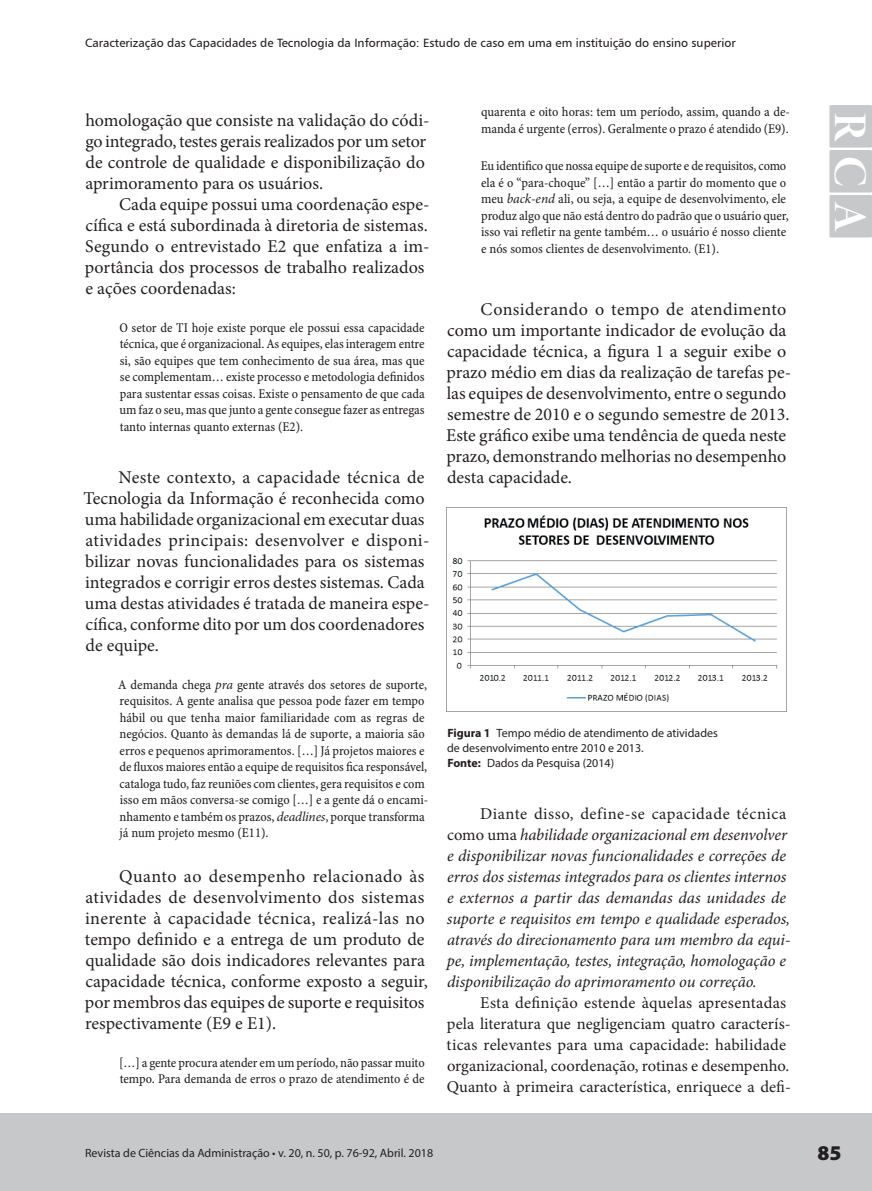
<style>
.page{position:relative;width:872px;height:1191px;background:#fff}
.page>*{position:absolute;margin:0;border:0;box-sizing:border-box;transform-origin:0 0}
.t1{font:46.8px "Minion Pro Bold Disp";color:#fff}
.t2{font:900 21px "Myriad Pro";color:#231f20}
.t3{font:18px/21px "Minion Pro";color:#231f20}
.t4{font:italic 16.5px/21px "Minion Pro";letter-spacing:-.005em;color:#231f20}
.t5{font:16.5px/21px "Minion Pro";letter-spacing:.005em;color:#231f20}
.t6{font:13.5px/16.5px "Minion Pro Cn Capt";letter-spacing:-.005em;color:#231f20}
.t7{font:12px/15px "Myriad Pro";color:#231f20}
.t8{font:12px "Humanist 777 BT Roman B";color:#231f20}
.s1{font-family:"Minion Pro";font-style:italic}
.s2{font-weight:700}
.s3{font-style:normal}
</style>
<div class="page">
<div style="left:0;top:1113px;width:872px;height:78px;background:#c7c8ca"></div>
<div style="left:829px;top:105px;width:43px;height:43px;background:#c7c8ca"></div>
<div style="left:829px;top:150px;width:43px;height:42px;background:#c7c8ca"></div>
<div style="left:829px;top:195px;width:43px;height:42px;background:#c7c8ca"></div>
<img style="left:446px;top:507px;width:341px;height:204px">
<p class="t8" style="left:85px;top:35px;width:652px">Caracterização das Capacidades de Tecnologia da Informação: Estudo de caso em uma em instituição do ensino superior</p>
<h3 class="t3" style="left:85px;top:110px;width:346px">homologação que consiste na validação do códi&shy;go integrado, testes gerais realizados por um setor de controle de qualidade e disponibilização do aprimoramento para os usuários.</h3>
<h3 class="t3" style="left:85px;top:194px;width:346px;text-indent:34px">Cada equipe possui uma coordenação espe&shy;cífica e está subordinada à diretoria de sistemas.<br>Segundo o entrevistado E2 que enfatiza a im&shy;portância dos processos de trabalho realizados e ações coordenadas:</h3>
<p class="t6" style="left:119px;top:320px;width:307px;text-align:justify">O setor de TI hoje existe porque ele possui essa capacidade técnica, que é organizacional. As equipes, elas interagem entre si, são equipes que tem conhecimento de sua área, mas que se complementam… existe processo e metodologia definidos para sustentar essas coisas. Existe o pensamento de que cada um faz o seu, mas que junto a gente consegue fazer as entregas tanto internas quanto externas (E2).</p>
<p class="t3" style="left:83px;top:467px;width:348px;text-indent:35px">Neste contexto, a capacidade técnica de Tecnologia da Informação é reconhecida como uma habilidade organizacional em executar duas atividades principais: desenvolver e disponi&shy;bilizar novas funcionalidades para os sistemas integrados e corrigir erros destes sistemas. Cada uma destas atividades é tratada de maneira espe&shy;cífica, conforme dito por um dos coordenadores de equipe.</p>
<p class="t6" style="left:118px;top:677px;width:311px">A demanda chega <span class="s1">pra</span> gente através dos setores de suporte, requisitos. A gente analisa que pessoa pode fazer em tempo hábil ou que tenha maior familiaridade com as regras de negócios. Quanto às demandas lá de suporte, a maioria são erros e pequenos aprimoramentos. […] Já projetos maiores e de fluxos maiores então a equipe de requisitos fica responsável, cataloga tudo, faz reuniões com clientes, gera requisitos e com isso em mãos conversa-se comigo […] e a gente dá o encami&shy;nhamento e também os prazos, <span class="s1">deadlines</span>, porque transforma já num projeto mesmo (E11).</p>
<p class="t3" style="left:85px;top:866px;width:344px;text-indent:34px">Quanto ao desempenho relacionado às atividades de desenvolvimento dos sistemas inerente à capacidade técnica, realizá-las no tempo definido e a entrega de um produto de qualidade são dois indicadores relevantes para capacidade técnica, conforme exposto a seguir, por membros das equipes de suporte e requisitos respectivamente (E9 e E1).</p>
<p class="t6" style="left:119px;top:1055px;width:307px">[…] a gente procura atender em um período, não passar muito tempo. Para demanda de erros o prazo de atendimento é de</p>
<p class="t6" style="left:481px;top:104px;width:310px">quarenta e oito horas: tem um período, assim, quando a de&shy;manda é urgente (erros). Geralmente o prazo é atendido (E9).</p>
<p class="t6" style="left:481px;top:158px;width:309px">Eu identifico que nossa equipe de suporte e de requisitos, como ela é o “para-choque” […] então a partir do momento que o meu <span class="s1">back-end</span> ali, ou seja, a equipe de desenvolvimento, ele produz algo que não está dentro do padrão que o usuário quer, isso vai refletir na gente também… o usuário é nosso cliente e nós somos clientes de desenvolvimento. (E1).</p>
<p class="t3" style="left:446px;top:299px;width:347px;text-indent:35px">Considerando o tempo de atendimento como um importante indicador de evolução da capacidade técnica, a figura 1 a seguir exibe o prazo médio em dias da realização de tarefas pe&shy;las equipes de desenvolvimento, entre o segundo semestre de 2010 e o segundo semestre de 2013.<br>Este gráfico exibe uma tendência de queda neste prazo, demonstrando melhorias no desempenho desta capacidade.</p>
<p class="t7" style="left:447px;top:725px;width:272px"><span class="s2">Figura 1</span> Tempo médio de atendimento de atividades de desenvolvimento entre 2010 e 2013.<br><span class="s2">Fonte:</span> Dados da Pesquisa (2014)</p>
<p class="t4" style="left:447px;top:803px;width:345px;text-indent:33px"><span class="s3">Diante disso, define-se capacidade técnica como uma</span> habilidade organizacional em desenvolver e disponibilizar novas funcionalidades e correções de erros dos sistemas integrados para os clientes internos e externos a partir das demandas das unidades de suporte e requisitos em tempo e qualidade esperados, através do direcionamento para um membro da equi&shy;pe, implementação, testes, integração, homologação e disponibilização do aprimoramento ou correção.</p>
<p class="t5" style="left:446px;top:992px;width:346px;text-indent:34px">Esta definição estende àquelas apresentadas pela literatura que negligenciam quatro caracterís&shy;ticas relevantes para uma capacidade: habilidade organizacional, coordenação, rotinas e desempenho.<br>Quanto à primeira característica, enriquece a defi-</p>
<h1 class="t1" style="left:878px;top:112px;width:121px;rotate:90deg">RCA</h1>
<p class="t7" style="left:85px;top:1145px;width:349px">Revista de Ciências da Administração • v. 20, n. 50, p. 76-92, Abril. 2018</p>
<h2 class="t2" style="left:817px;top:1141px;width:26px">85</h2>
</div>
